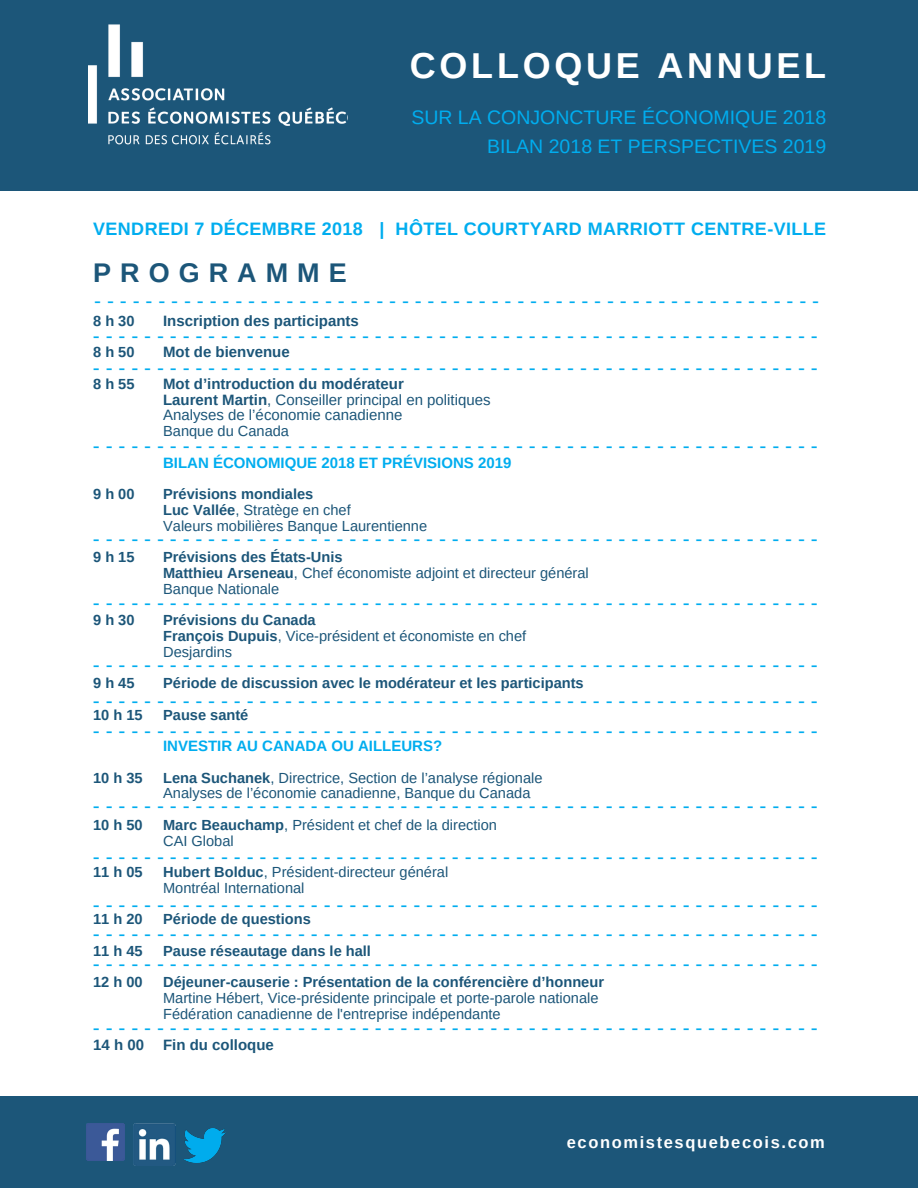
<style>
.page{position:relative;width:918px;height:1188px;background:#fff}
.page>*{position:absolute;margin:0;border:0;box-sizing:border-box;transform-origin:0 0}
.t1{font:700 36px "Arimo";letter-spacing:.105em;color:#fff}
.t2{font:700 27px "Arimo";letter-spacing:.335em;color:#1c5679}
.t3{font:21px/29.8px "Arimo";color:#00adef}
.t4{font:19.5px/29.2px "Arimo";color:#00adef;text-align:right}
.t5{font:700 18px "Arimo";letter-spacing:.02em;color:#00adef}
.t6{font:700 16.5px "Arimo";letter-spacing:.1em;color:#fff}
.t7{font:700 15px/31.5px "Arimo";color:#1c5679}
.t8{font:15px/15.8px "Arimo";color:#1c5679}
.t9{font:700 15px "Arimo";color:#00adef}
.t10{font:14.7px/15.8px "Arimo";color:#1c5679}
.t11{font:700 14.7px/31.5px "Arimo";color:#1c5679}
.s1{font-weight:700}
</style>
<div class="page">
<div style="left:0;top:0;width:918px;height:190px;background:#1c5679"></div>
<img style="left:88px;top:24px;width:259px;height:121px">
<div style="left:0;top:1096px;width:918px;height:91px;background:#1c5679"></div>
<img style="left:87px;top:1123px;width:37px;height:38px">
<img style="left:184px;top:1129px;width:41px;height:34px">
<img style="left:134px;top:1123px;width:42px;height:42px">
<h1 class="t1" style="left:410px;top:46px;width:418px">COLLOQUE ANNUEL</h1>
<p class="t4" style="left:411px;top:102px;width:416px">SUR LA CONJONCTURE ÉCONOMIQUE 2018<br>BILAN 2018 ET PERSPECTIVES 2019</p>
<p class="t5" style="left:93px;top:218px;width:735px">VENDREDI 7 DÉCEMBRE 2018 | HÔTEL COURTYARD MARRIOTT CENTRE-VILLE</p>
<p class="t2" style="left:93px;top:257px;width:255px">PROGRAMME</p>
<p class="t7" style="left:163px;top:305px;width:242px">Inscription des participants<br>Mot de bienvenue<br>Mot d’introduction du modérateur</p>
<p class="t8" style="left:163px;top:392px;width:329px"><span class="s1">Laurent Martin</span>, Conseiller principal en politiques<br>Analyses de l’économie canadienne</p>
<p class="t10" style="left:163px;top:423px;width:127px">Banque du Canada</p>
<p class="t9" style="left:163px;top:454px;width:350px">BILAN ÉCONOMIQUE 2018 ET PRÉVISIONS 2019</p>
<p class="t10" style="left:163px;top:486px;width:266px"><span class="s1">Prévisions mondiales<br>Luc Vallée</span>, Stratège en chef<br>Valeurs mobilières Banque Laurentienne</p>
<p class="t10" style="left:163px;top:549px;width:427px"><span class="s1">Prévisions des États-Unis<br>Matthieu Arseneau</span>, Chef économiste adjoint et directeur général<br>Banque Nationale</p>
<p class="t10" style="left:163px;top:612px;width:365px"><span class="s1">Prévisions du Canada<br>François Dupuis</span>, Vice-président et économiste en chef<br>Desjardins</p>
<p class="t11" style="left:163px;top:667px;width:422px">Période de discussion avec le modérateur et les participants<br>Pause santé</p>
<p class="t9" style="left:163px;top:738px;width:281px">INVESTIR AU CANADA OU AILLEURS?</p>
<p class="t10" style="left:163px;top:770px;width:381px"><span class="s1">Lena Suchanek</span>, Directrice, Section de l’analyse régionale<br>Analyses de l’économie canadienne, Banque du Canada</p>
<p class="t10" style="left:163px;top:817px;width:335px"><span class="s1">Marc Beauchamp</span>, Président et chef de la direction<br>CAI Global</p>
<p class="t10" style="left:163px;top:864px;width:287px"><span class="s1">Hubert Bolduc</span>, Président-directeur général<br>Montréal International</p>
<p class="t11" style="left:163px;top:904px;width:442px">Période de questions<br>Pause réseautage dans le hall<br>Déjeuner-causerie : Présentation de la conférencière d’honneur</p>
<p class="t10" style="left:163px;top:990px;width:437px">Martine Hébert, Vice-présidente principale et porte-parole nationale<br>Fédération canadienne de l'entreprise indépendante</p>
<p class="t7" style="left:163px;top:1029px;width:112px">Fin du colloque</p>
<p class="t3" style="left:94px;top:286px;width:726px">---------------------------------------------------------</p>
<p class="t11" style="left:93px;top:305px;width:43px;text-align:justify">8 h 30<br>8 h 50<br>8 h 55</p>
<p class="t3" style="left:93px;top:319px;width:726px;line-height:32.7px">--------------------------------------------------------- ---------------------------------------------------------</p>
<p class="t3" style="left:93px;top:431px;width:726px">---------------------------------------------------------</p>
<p class="t11" style="left:93px;top:478px;width:43px">9 h 00</p>
<p class="t3" style="left:93px;top:524px;width:726px">---------------------------------------------------------</p>
<p class="t11" style="left:93px;top:541px;width:43px">9 h 15</p>
<p class="t3" style="left:93px;top:588px;width:726px">---------------------------------------------------------</p>
<p class="t11" style="left:93px;top:604px;width:43px">9 h 30</p>
<p class="t3" style="left:93px;top:647px;width:726px;line-height:36px">--------------------------------------------------------- ---------------------------------------------------------</p>
<p class="t3" style="left:93px;top:716px;width:726px">---------------------------------------------------------</p>
<p class="t11" style="left:93px;top:667px;width:51px">9 h 45<br>10 h 15</p>
<p class="t11" style="left:93px;top:762px;width:51px">10 h 35</p>
<p class="t11" style="left:93px;top:809px;width:51px">10 h 50</p>
<p class="t11" style="left:93px;top:856px;width:51px">11 h 05</p>
<p class="t11" style="left:93px;top:904px;width:51px;text-align:justify">11 h 20<br>11 h 45<br>12 h 00</p>
<p class="t3" style="left:93px;top:790px;width:726px">---------------------------------------------------------</p>
<p class="t3" style="left:93px;top:842px;width:726px">---------------------------------------------------------</p>
<p class="t3" style="left:93px;top:889px;width:726px;text-align:justify">--------------------------------------------------------- --------------------------------------------------------- ---------------------------------------------------------</p>
<p class="t3" style="left:93px;top:1013px;width:726px">---------------------------------------------------------</p>
<p class="t7" style="left:93px;top:1029px;width:52px">14 h 00</p>
<p class="t6" style="left:567px;top:1133px;width:260px">economistesquebecois.com</p>
</div>
